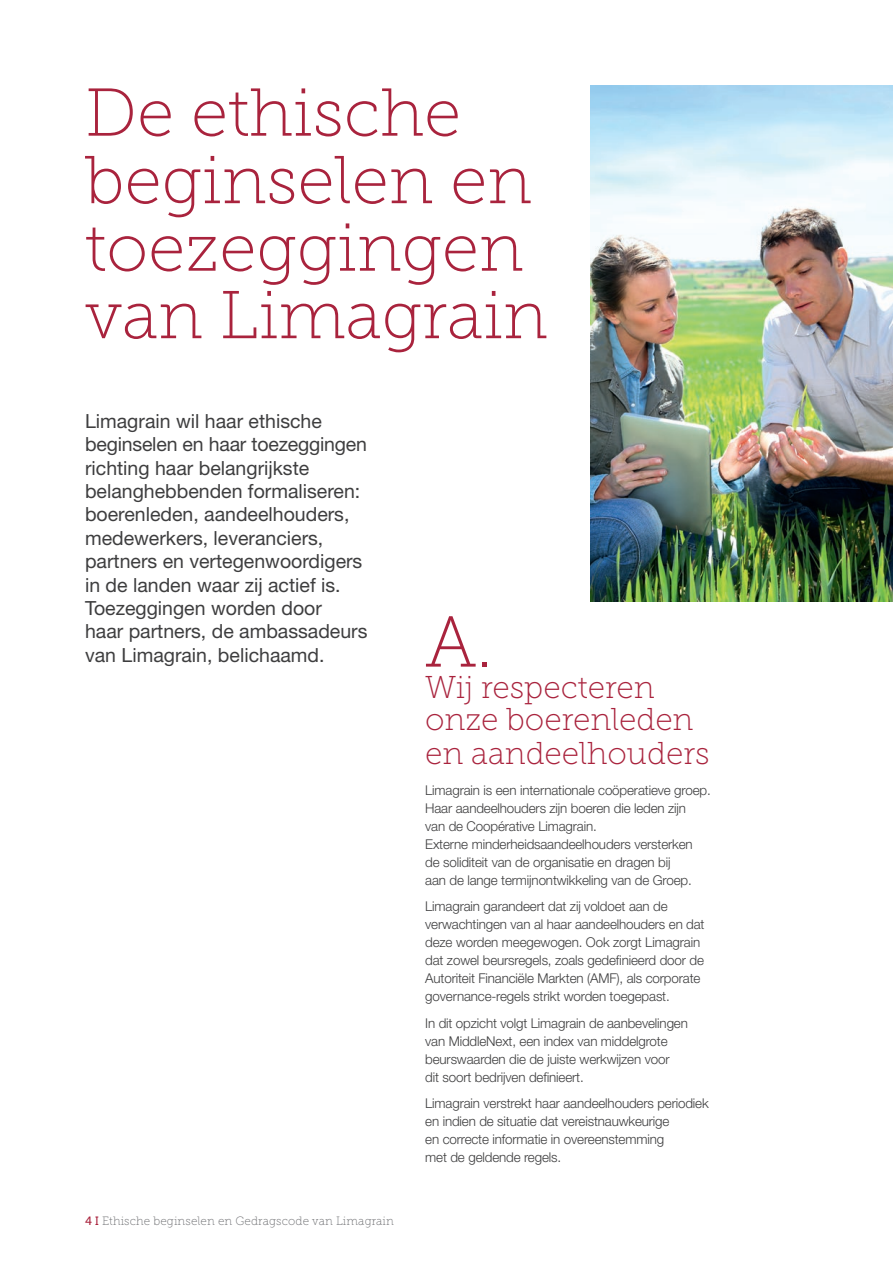
<style>
.page{position:relative;width:893px;height:1263px;background:#fff}
.page>*{position:absolute;margin:0;border:0;box-sizing:border-box;transform-origin:0 0}
.t1{font:72px "Museo Slab 100";color:#a9233d}
.t2{font:67.5px/67.5px "Museo Slab 100";color:#a9233d}
.t3{font:31.5px/31.5px "Museo Slab 100";color:#a9233d}
.t4{font:19.5px/23.4px "Helvetica Neue LT Std";color:#3e3e3f}
.t5{font:300 13.5px/18px "Helvetica Neue LT Std";letter-spacing:-.01em;color:#3e3e3f}
.t6{font:12px "Museo Slab 100";letter-spacing:.01em;color:#6c6d70}
.s1{font-family:"Museo Slab 500";color:#a9233d}
.s2{font-family:"Museo 500";color:#a9233d}
</style>
<div class="page">
<img style="left:590px;top:85px;width:303px;height:517px">
<h2 class="t2" style="left:85px;top:79px;width:464px">De ethische beginselen en toezeggingen van Limagrain</h2>
<p class="t4" style="left:85px;top:409px;width:284px">Limagrain wil haar ethische beginselen en haar toezeggingen richting haar belangrijkste belanghebbenden formaliseren: boerenleden, aandeelhouders, medewerkers, leveranciers, partners en vertegenwoordigers in de landen waar zij actief is.<br>Toezeggingen worden door<br>haar partners, de ambassadeurs van Limagrain, belichaamd.</p>
<p class="t6" style="left:85px;top:1214px;width:310px"><span class="s1">4</span> <span class="s2">I</span> Ethische beginselen en Gedragscode van Limagrain</p>
<h1 class="t1" style="left:425px;top:603px;width:70px">A.</h1>
<h3 class="t3" style="left:425px;top:672px;width:270px">Wij respecteren onze boerenleden</h3>
<h3 class="t3" style="left:425px;top:738px;width:286px">en aandeelhouders</h3>
<p class="t5" style="left:425px;top:781px;width:287px">Limagrain is een internationale coöperatieve groep.<br>Haar aandeelhouders zijn boeren die leden zijn<br>van de Coopérative Limagrain.<br>Externe minderheidsaandeelhouders versterken<br>de soliditeit van de organisatie en dragen bij<br>aan de lange termijnontwikkeling van de Groep.</p>
<p class="t5" style="left:425px;top:897px;width:281px">Limagrain garandeert dat zij voldoet aan de verwachtingen van al haar aandeelhouders en dat deze worden meegewogen. Ook zorgt Limagrain dat zowel beursregels, zoals gedefinieerd door de Autoriteit Financiële Markten (AMF), als corporate governance-regels strikt worden toegepast.</p>
<p class="t5" style="left:425px;top:1014px;width:264px">In dit opzicht volgt Limagrain de aanbevelingen van MiddleNext, een index van middelgrote beurswaarden die de juiste werkwijzen voor<br>dit soort bedrijven definieert.</p>
<p class="t5" style="left:425px;top:1094px;width:285px">Limagrain verstrekt haar aandeelhouders periodiek en indien de situatie dat vereistnauwkeurige<br>en correcte informatie in overeenstemming<br>met de geldende regels.</p>
</div>
